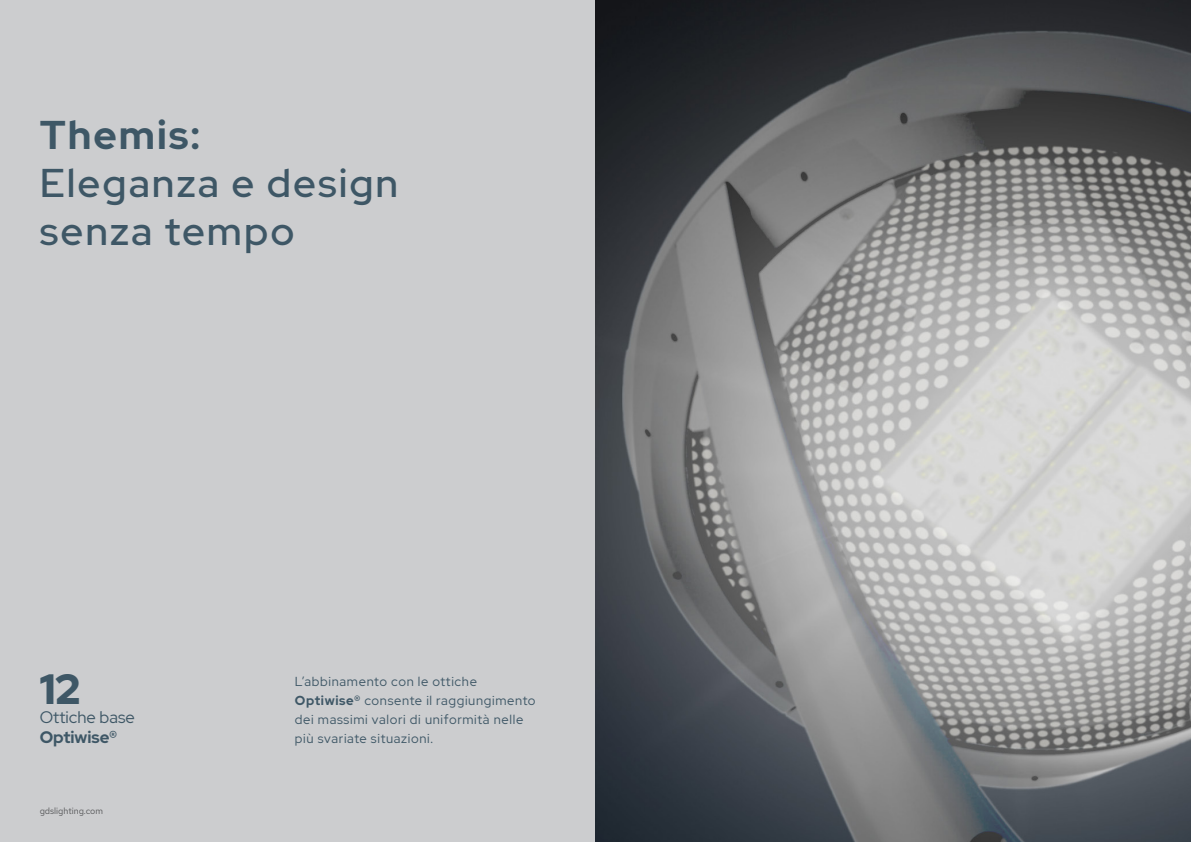
<style>
.page{position:relative;width:1191px;height:842px;background:#cccdcf}
.page>*{position:absolute;margin:0;border:0;box-sizing:border-box;transform-origin:0 0}
.t1{font:900 42.2px "Red Hat Display";color:#3e5766}
.t2{font:500 40px/48px "Red Hat Display";letter-spacing:.05em;color:#3e5766}
.t3{font:700 40px "Red Hat Display";letter-spacing:.05em;color:#3e5766}
.t4{font:16.7px/20px "Red Hat Display";color:#3e5766}
.t5{font:13px/19px "Red Hat Display";letter-spacing:.05em;color:#3e5766}
.t6{font:9px "Red Hat Text";color:#57585a}
.s1{font-weight:700}
</style>
<div class="page">
<img style="left:595px;top:0;width:596px;height:842px">
<p class="t3" style="left:40px;top:109px;width:162px">Themis:</p>
<p class="t2" style="left:40px;top:158px;width:360px">Eleganza e design senza tempo</p>
<p class="t1" style="left:40px;top:662px;width:42px">12</p>
<p class="t4" style="left:40px;top:707px;width:97px">Ottiche base<br><span class="s1">Optiwise®</span></p>
<p class="t6" style="left:40px;top:805px;width:65px">gdslighting.com</p>
<p class="t5" style="left:295px;top:672px;width:242px">L’abbinamento con le ottiche <span class="s1">Optiwise®</span> consente il raggiungimento dei massimi valori di uniformità nelle più svariate situazioni.</p>
</div>
